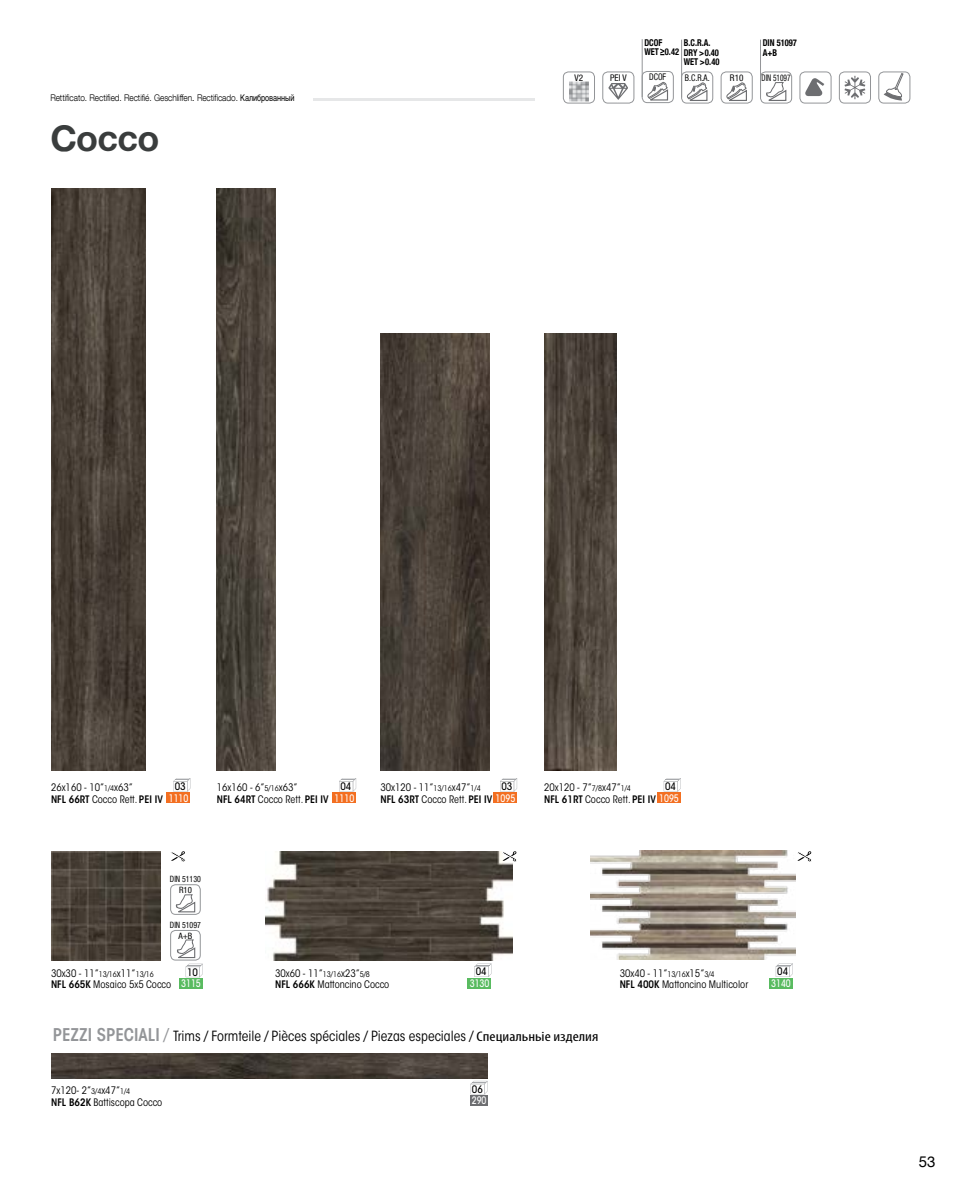
<style>
.page{position:relative;width:978px;height:1191px;background:#fff}
.page>*{position:absolute;margin:0;border:0;box-sizing:border-box;transform-origin:0 0}
.t1{font:36px "Alte Haas Grotesk Bold";letter-spacing:-.02em;color:#3a3d3d}
.t2{font:15px "Helvetica Neue LT Com";color:#000}
.t3{font:condensed 13.95px "ITC Avant Garde Std";color:#000}
.t4{font:500 condensed 10.35px "ITC Avant Garde Std";color:#000}
.t5{font:condensed 10.2px/11.6px "ITC Avant Garde Std";color:#000}
.t6{font:500 condensed 10.2px "ITC Avant Garde Std";color:#fff;scale:.9 1}
.t7{font:700 condensed 9.3px/9.3px "Helvetica Neue LT Com";color:#000;scale:.9 1}
.t8{font:300 9.15px "Helvetica Neue LT Com";letter-spacing:-.01em;color:#000;scale:.9 1}
.t9{font:condensed 9.15px "Helvetica Neue LT Com";color:#000;scale:.9 1}
.t10{font:condensed 9.15px "Helvetica Neue LT Com";color:#000}
.t11{font:condensed 9.15px "Helvetica Neue LT Com";color:#000;scale:.8 1}
.t12{font:condensed 8.7px "Helvetica Neue LT Com";color:#000;scale:.9 1}
.t13{font:condensed 8.7px "Helvetica Neue LT Com";color:#000}
.s1{font-weight:400}
.s2{font-family:"Helvetica Cyr Upright";font-weight:400}
.s3{font-size:7.65px}
.s4{font-weight:600}
.s5{font-size:10.35px}
.s6{font-weight:600;font-size:17.4px;color:#939598}
.s7{font-size:17.4px;color:#939598}
.s8{font-family:"Myriad Pro"}
</style>
<div class="page">
<div style="left:563px;top:72px;width:32px;height:31px;border:1px solid #939598;border-radius:5px"></div>
<img style="left:569px;top:82px;width:20px;height:19px">
<div style="left:800px;top:72px;width:31px;height:31px;border:1px solid #939598;border-radius:5px"></div>
<svg style="left:805px;top:78px;width:19px;height:18px"></svg>
<div style="left:839px;top:72px;width:32px;height:31px;border:1px solid #939598;border-radius:5px"></div>
<svg style="left:844px;top:76px;width:21px;height:23px"></svg>
<div style="left:878px;top:72px;width:32px;height:31px;border:1px solid #939598;border-radius:5px"></div>
<svg style="left:884px;top:73px;width:19px;height:28px"></svg>
<div style="left:602px;top:72px;width:32px;height:31px;border:1px solid #939598;border-radius:5px"></div>
<div style="left:721px;top:72px;width:32px;height:31px;border:1px solid #939598;border-radius:5px"></div>
<svg style="left:726px;top:82px;width:22px;height:20px"></svg>
<div style="left:681px;top:72px;width:32px;height:31px;border:1px solid #939598;border-radius:5px"></div>
<svg style="left:687px;top:82px;width:21px;height:20px"></svg>
<hr style="left:681px;top:40px;width:1px;height:57px;background:#939598">
<div style="left:642px;top:71px;width:32px;height:32px;border:1px solid #939598;border-radius:5px"></div>
<svg style="left:647px;top:81px;width:22px;height:21px"></svg>
<svg style="left:660px;top:49px;width:4px;height:6px"></svg>
<hr style="left:642px;top:39px;width:1px;height:58px;background:#939598">
<svg style="left:604px;top:83px;width:28px;height:21px"></svg>
<div style="left:760px;top:72px;width:32px;height:31px;border:1px solid #939598;border-radius:5px"></div>
<svg style="left:766px;top:82px;width:21px;height:20px"></svg>
<hr style="left:760px;top:40px;width:1px;height:57px;background:#939598">
<svg style="left:173px;top:778px;width:17px;height:13px"></svg>
<div style="left:167px;top:792px;width:23px;height:11px;background:#f36f21"></div>
<img style="left:51px;top:188px;width:95px;height:582px">
<svg style="left:339px;top:778px;width:17px;height:13px"></svg>
<div style="left:332px;top:792px;width:24px;height:11px;background:#f36f21"></div>
<img style="left:217px;top:188px;width:58px;height:582px">
<svg style="left:500px;top:778px;width:17px;height:13px"></svg>
<div style="left:493px;top:792px;width:24px;height:11px;background:#f36f21"></div>
<img style="left:380px;top:333px;width:110px;height:437px">
<svg style="left:664px;top:778px;width:17px;height:13px"></svg>
<div style="left:657px;top:792px;width:24px;height:11px;background:#f36f21"></div>
<img style="left:544px;top:333px;width:73px;height:437px">
<img style="left:51px;top:851px;width:109px;height:109px">
<svg style="left:170px;top:851px;width:15px;height:11px"></svg>
<div style="left:170px;top:930px;width:31px;height:30px;border:1px solid #939598;border-radius:5px"></div>
<div style="left:170px;top:884px;width:31px;height:30px;border:1px solid #939598;border-radius:5px"></div>
<svg style="left:175px;top:894px;width:21px;height:19px"></svg>
<svg style="left:177px;top:938px;width:26px;height:39px"></svg>
<div style="left:179px;top:978px;width:24px;height:10px;background:#59bb60"></div>
<img style="left:265px;top:851px;width:247px;height:109px">
<svg style="left:474px;top:963px;width:17px;height:14px"></svg>
<div style="left:468px;top:978px;width:23px;height:10px;background:#59bb60"></div>
<svg style="left:501px;top:851px;width:16px;height:11px"></svg>
<img style="left:51px;top:1053px;width:437px;height:25px">
<svg style="left:470px;top:1080px;width:18px;height:14px"></svg>
<div style="left:470px;top:1095px;width:18px;height:11px;background:#6d6e71"></div>
<svg style="left:776px;top:963px;width:17px;height:14px"></svg>
<div style="left:769px;top:978px;width:24px;height:10px;background:#59bb60"></div>
<svg style="left:797px;top:851px;width:15px;height:11px"></svg>
<img style="left:590px;top:850px;width:206px;height:109px">
<hr style="left:314px;top:98px;width:221px;height:3px;background:#e6e7e8">
<p class="t8" style="left:50px;top:92px;width:273px">Rettificato. Rectified. Rectifié. Geschliffen<span class="s1">.</span> Rectificado. <span class="s2">Калиброванный</span></p>
<h1 class="t1" style="left:50px;top:116px;width:111px">Cocco</h1>
<p class="t7" style="left:644px;top:38px;width:40px">DCOF<br>WET 0.42</p>
<p class="t7" style="left:684px;top:38px;width:41px">B.C.R.A.<br>DRY &gt; 0.40<br>WET &gt; 0.40</p>
<p class="t7" style="left:763px;top:38px;width:40px">DIN 51097<br>A+B</p>
<p class="t9" style="left:649px;top:71px;width:20px">DCOF</p>
<p class="t10" style="left:575px;top:72px;width:10px">V2</p>
<p class="t9" style="left:685px;top:72px;width:29px">B.C.R.A.</p>
<p class="t10" style="left:730px;top:72px;width:15px">R10</p>
<p class="t10" style="left:610px;top:72px;width:18px">PEI V</p>
<p class="t11" style="left:762px;top:72px;width:38px">DIN 51097</p>
<p class="t5" style="left:51px;top:781px;width:113px">26x160 - 10”<span class="s3">1/4</span>x63”<br><span class="s4">NFL 66RT</span> <span class="s5">Cocco</span> Rett. <span class="s4">PEI IV</span></p>
<p class="t4" style="left:175px;top:780px;width:12px">03</p>
<p class="t6" style="left:169px;top:791px;width:23px">1110</p>
<p class="t5" style="left:217px;top:781px;width:113px">16x160 - 6”<span class="s3">5/16</span>x63”<br><span class="s4">NFL 64RT</span> <span class="s5">Cocco</span> Rett. <span class="s4">PEI IV</span></p>
<p class="t4" style="left:341px;top:780px;width:12px">04</p>
<p class="t6" style="left:335px;top:791px;width:23px">1110</p>
<p class="t5" style="left:380px;top:781px;width:113px">30x120 - 11”<span class="s3">13/16</span>x47”<span class="s3">1/4<br></span><span class="s4">NFL 63RT</span> <span class="s5">Cocco</span> Rett. <span class="s4">PEI IV</span></p>
<p class="t4" style="left:501px;top:780px;width:12px">03</p>
<p class="t6" style="left:496px;top:791px;width:23px">1095</p>
<p class="t5" style="left:544px;top:781px;width:113px">20x120 - 7”<span class="s3">7/8</span>x47”<span class="s3">1/4<br></span><span class="s4">NFL 61RT</span> <span class="s5">Cocco</span> Rett. <span class="s4">PEI IV</span></p>
<p class="t4" style="left:665px;top:780px;width:12px">04</p>
<p class="t6" style="left:659px;top:791px;width:23px">1095</p>
<p class="t12" style="left:170px;top:874px;width:36px">DIN 51130</p>
<p class="t13" style="left:179px;top:884px;width:14px">R10</p>
<p class="t12" style="left:170px;top:919px;width:36px">DIN 51097</p>
<p class="t13" style="left:178px;top:930px;width:16px">A+B</p>
<p class="t6" style="left:181px;top:977px;width:23px">3115</p>
<p class="t5" style="left:275px;top:967px;width:116px">30x60 - 11”<span class="s3">13/16</span>x23”<span class="s3">5/8<br></span><span class="s4">NFL 666K</span> Mattoncino <span class="s5">Cocco</span></p>
<p class="t4" style="left:476px;top:965px;width:12px">04</p>
<p class="t5" style="left:51px;top:967px;width:122px">30x30 - 11”<span class="s3">13/16</span>x11”<span class="s3">13/16<br></span><span class="s4">NFL 665K</span> Mosaico 5x5 <span class="s5">Cocco</span></p>
<p class="t4" style="left:187px;top:965px;width:12px">10</p>
<p class="t6" style="left:470px;top:977px;width:23px">3130</p>
<h3 class="t3" style="left:53px;top:1027px;width:547px"><span class="s6">PEZZI SPECIALI</span> <span class="s7">/</span> Trims / Formteile / Pièces spéciales / Piezas especiales / <span class="s8">Специальньіе изделия</span></h3>
<p class="t5" style="left:51px;top:1084px;width:113px">7x120- 2”<span class="s3">3/4</span>x47”<span class="s3">1/4<br></span><span class="s4">NFL B62K</span> Battiscopa <span class="s5">Cocco</span></p>
<p class="t4" style="left:472px;top:1082px;width:12px">06</p>
<p class="t6" style="left:472px;top:1094px;width:18px">290</p>
<p class="t5" style="left:620px;top:967px;width:130px">30x40 - 11”<span class="s3">13/16</span>x15”<span class="s3">3/4<br></span><span class="s4">NFL 400K</span> Mattoncino <span class="s5">Multicolor</span></p>
<p class="t4" style="left:777px;top:965px;width:12px">04</p>
<p class="t6" style="left:771px;top:977px;width:23px">3140</p>
<h2 class="t2" style="left:919px;top:1152px;width:18px">53</h2>
</div>
